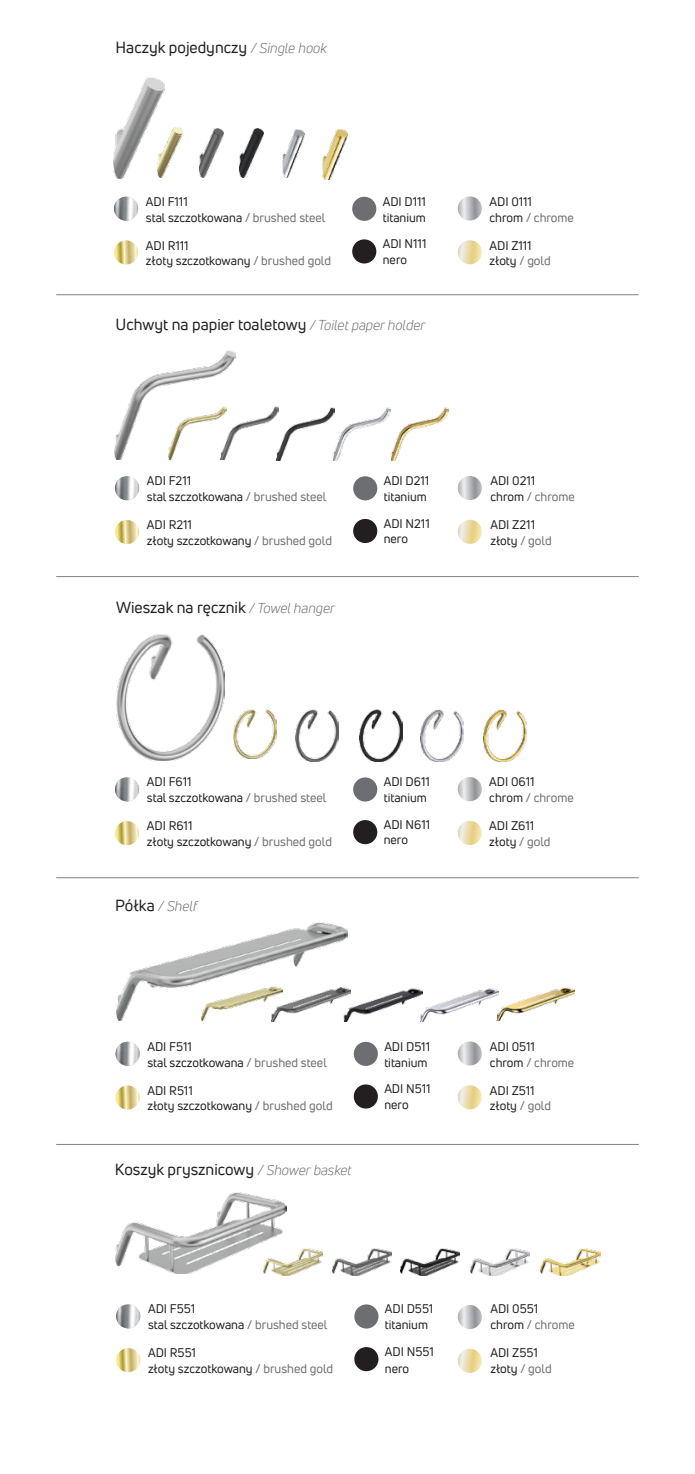
<style>
.page{position:relative;width:695px;height:1474px;background:#fff}
.page>*{position:absolute;margin:0;border:0;box-sizing:border-box;transform-origin:0 0}
.t1{font:15.75px "Uni Neue";color:#231f20}
.t2{font:italic 14px "Uni Neue";color:#6d6e71}
.t3{font:12.25px/15.8px "Uni Neue";color:#231f20}
.s1{font-style:italic;font-size:14px;color:#6d6e71}
.s2{color:#6d6e71}
.s3{font-style:normal;font-size:15.75px;color:#231f20}
</style>
<div class="page">
<svg style="left:352px;top:197px;width:24px;height:24px"></svg>
<div style="left:352px;top:239px;width:24px;height:24px;background:#231f20;border-radius:50%"></div>
<img style="left:114px;top:196px;width:24px;height:25px;border-radius:12px">
<svg style="left:114px;top:240px;width:25px;height:25px"></svg>
<img style="left:114px;top:78px;width:50px;height:101px">
<img style="left:158px;top:127px;width:24px;height:50px">
<img style="left:199px;top:128px;width:25px;height:49px">
<img style="left:239px;top:128px;width:25px;height:49px">
<img style="left:282px;top:130px;width:22px;height:47px">
<img style="left:323px;top:130px;width:24px;height:49px">
<hr style="left:56px;top:294px;width:582px;height:1px;background:#808285">
<hr style="left:56px;top:576px;width:582px;height:1px;background:#808285">
<hr style="left:56px;top:1144px;width:582px;height:1px;background:#808285">
<hr style="left:56px;top:877px;width:582px;height:1px;background:#808285">
<svg style="left:353px;top:476px;width:24px;height:24px"></svg>
<div style="left:353px;top:519px;width:24px;height:24px;background:#231f20;border-radius:50%"></div>
<img style="left:115px;top:476px;width:24px;height:24px;border-radius:12px">
<svg style="left:115px;top:520px;width:24px;height:24px"></svg>
<img style="left:115px;top:350px;width:120px;height:110px">
<img style="left:168px;top:406px;width:58px;height:53px">
<img style="left:220px;top:407px;width:56px;height:52px">
<img style="left:276px;top:407px;width:56px;height:53px">
<img style="left:332px;top:407px;width:116px;height:53px">
<svg style="left:353px;top:777px;width:24px;height:24px"></svg>
<div style="left:353px;top:820px;width:24px;height:24px;background:#231f20;border-radius:50%"></div>
<img style="left:115px;top:777px;width:24px;height:24px;border-radius:12px">
<svg style="left:115px;top:821px;width:24px;height:25px"></svg>
<img style="left:116px;top:634px;width:108px;height:126px">
<img style="left:234px;top:709px;width:42px;height:49px">
<img style="left:295px;top:709px;width:43px;height:52px">
<img style="left:360px;top:709px;width:42px;height:52px">
<img style="left:421px;top:709px;width:42px;height:52px">
<img style="left:483px;top:709px;width:43px;height:52px">
<svg style="left:353px;top:1041px;width:25px;height:24px"></svg>
<div style="left:353px;top:1084px;width:25px;height:24px;background:#231f20;border-radius:50%"></div>
<img style="left:115px;top:1041px;width:25px;height:24px;border-radius:12px">
<svg style="left:115px;top:1085px;width:25px;height:25px"></svg>
<img style="left:116px;top:922px;width:231px;height:98px">
<img style="left:201px;top:986px;width:81px;height:34px">
<img style="left:271px;top:987px;width:76px;height:34px">
<img style="left:344px;top:988px;width:76px;height:33px">
<img style="left:420px;top:988px;width:78px;height:33px">
<img style="left:496px;top:987px;width:78px;height:33px">
<svg style="left:354px;top:1304px;width:24px;height:24px"></svg>
<div style="left:354px;top:1346px;width:24px;height:25px;background:#231f20;border-radius:50%"></div>
<img style="left:116px;top:1304px;width:24px;height:24px;border-radius:12px">
<svg style="left:116px;top:1348px;width:25px;height:25px"></svg>
<img style="left:116px;top:1192px;width:170px;height:80px">
<img style="left:263px;top:1247px;width:59px;height:28px">
<img style="left:332px;top:1248px;width:59px;height:27px">
<img style="left:400px;top:1248px;width:59px;height:27px">
<img style="left:470px;top:1248px;width:59px;height:27px">
<img style="left:541px;top:1248px;width:59px;height:27px">
<img style="left:457px;top:196px;width:25px;height:24px;border-radius:12px">
<img style="left:457px;top:240px;width:25px;height:25px">
<img style="left:457px;top:476px;width:25px;height:24px;border-radius:12px">
<img style="left:457px;top:520px;width:25px;height:24px">
<img style="left:457px;top:777px;width:25px;height:24px;border-radius:12px">
<img style="left:457px;top:821px;width:25px;height:24px">
<img style="left:457px;top:1041px;width:25px;height:24px;border-radius:12px">
<img style="left:457px;top:1085px;width:25px;height:25px">
<img style="left:457px;top:1304px;width:25px;height:24px;border-radius:12px">
<img style="left:457px;top:1348px;width:25px;height:25px">
<p class="t1" style="left:115px;top:38px;width:213px">Haczyk pojedynczy <span class="s1">/ Single hook</span></p>
<p class="t3" style="left:146px;top:193px;width:181px">ADI F111<br>stal szczotkowana <span class="s2">/ brushed steel</span></p>
<p class="t3" style="left:489px;top:193px;width:86px">ADI 0111<br>chrom <span class="s2">/ chrome</span></p>
<p class="t3" style="left:383px;top:193px;width:45px">ADI D111 titanium</p>
<p class="t3" style="left:383px;top:236px;width:45px">ADI N111 nero</p>
<p class="t3" style="left:146px;top:237px;width:187px">ADI R111<br>złoty szczotkowany <span class="s2">/ brushed gold</span></p>
<p class="t3" style="left:489px;top:237px;width:63px">ADI Z111 złoty <span class="s2">/ gold</span></p>
<p class="t1" style="left:115px;top:315px;width:311px">Uchwyt na papier toaletowy <span class="s1">/ Toilet paper holder</span></p>
<p class="t3" style="left:147px;top:473px;width:181px">ADI F211<br>stal szczotkowana <span class="s2">/ brushed steel</span></p>
<p class="t3" style="left:490px;top:473px;width:86px">ADI 0211<br>chrom <span class="s2">/ chrome</span></p>
<p class="t3" style="left:384px;top:473px;width:47px">ADI D211 titanium</p>
<p class="t3" style="left:384px;top:515px;width:47px">ADI N211 nero</p>
<p class="t3" style="left:147px;top:516px;width:187px">ADI R211<br>złoty szczotkowany <span class="s2">/ brushed gold</span></p>
<p class="t3" style="left:490px;top:516px;width:63px">ADI Z211 złoty <span class="s2">/ gold</span></p>
<p class="t1" style="left:116px;top:597px;width:220px">Wieszak na ręcznik <span class="s1">/ Towel hanger</span></p>
<p class="t3" style="left:147px;top:774px;width:181px">ADI F611<br>stal szczotkowana <span class="s2">/ brushed steel</span></p>
<p class="t3" style="left:489px;top:774px;width:86px">ADI 0611<br>chrom <span class="s2">/ chrome</span></p>
<p class="t3" style="left:384px;top:774px;width:47px">ADI D611 titanium</p>
<p class="t3" style="left:384px;top:816px;width:48px">ADI N611 nero</p>
<p class="t3" style="left:147px;top:817px;width:187px">ADI R611<br>złoty szczotkowany <span class="s2">/ brushed gold</span></p>
<p class="t3" style="left:489px;top:817px;width:63px">ADI Z611 złoty <span class="s2">/ gold</span></p>
<p class="t2" style="left:115px;top:897px;width:84px"><span class="s3">Półka</span> / Shelf</p>
<p class="t3" style="left:147px;top:1038px;width:181px">ADI F511<br>stal szczotkowana <span class="s2">/ brushed steel</span></p>
<p class="t3" style="left:490px;top:1038px;width:86px">ADI 0511<br>chrom <span class="s2">/ chrome</span></p>
<p class="t3" style="left:384px;top:1038px;width:47px">ADI D511 titanium</p>
<p class="t3" style="left:384px;top:1080px;width:48px">ADI N511 nero</p>
<p class="t3" style="left:147px;top:1082px;width:187px">ADI R511<br>złoty szczotkowany <span class="s2">/ brushed gold</span></p>
<p class="t3" style="left:490px;top:1082px;width:63px">ADI Z511 złoty <span class="s2">/ gold</span></p>
<p class="t1" style="left:115px;top:1159px;width:238px">Koszyk prysznicowy <span class="s1">/ Shower basket</span></p>
<p class="t3" style="left:148px;top:1300px;width:181px">ADI F551<br>stal szczotkowana <span class="s2">/ brushed steel</span></p>
<p class="t3" style="left:490px;top:1300px;width:86px">ADI 0551<br>chrom <span class="s2">/ chrome</span></p>
<p class="t3" style="left:385px;top:1300px;width:50px">ADI D551 titanium</p>
<p class="t3" style="left:385px;top:1343px;width:50px;line-height:16.3px">ADI N551 nero</p>
<p class="t3" style="left:148px;top:1344px;width:187px">ADI R551<br>złoty szczotkowany <span class="s2">/ brushed gold</span></p>
<p class="t3" style="left:490px;top:1344px;width:63px">ADI Z551 złoty <span class="s2">/ gold</span></p>
</div>
